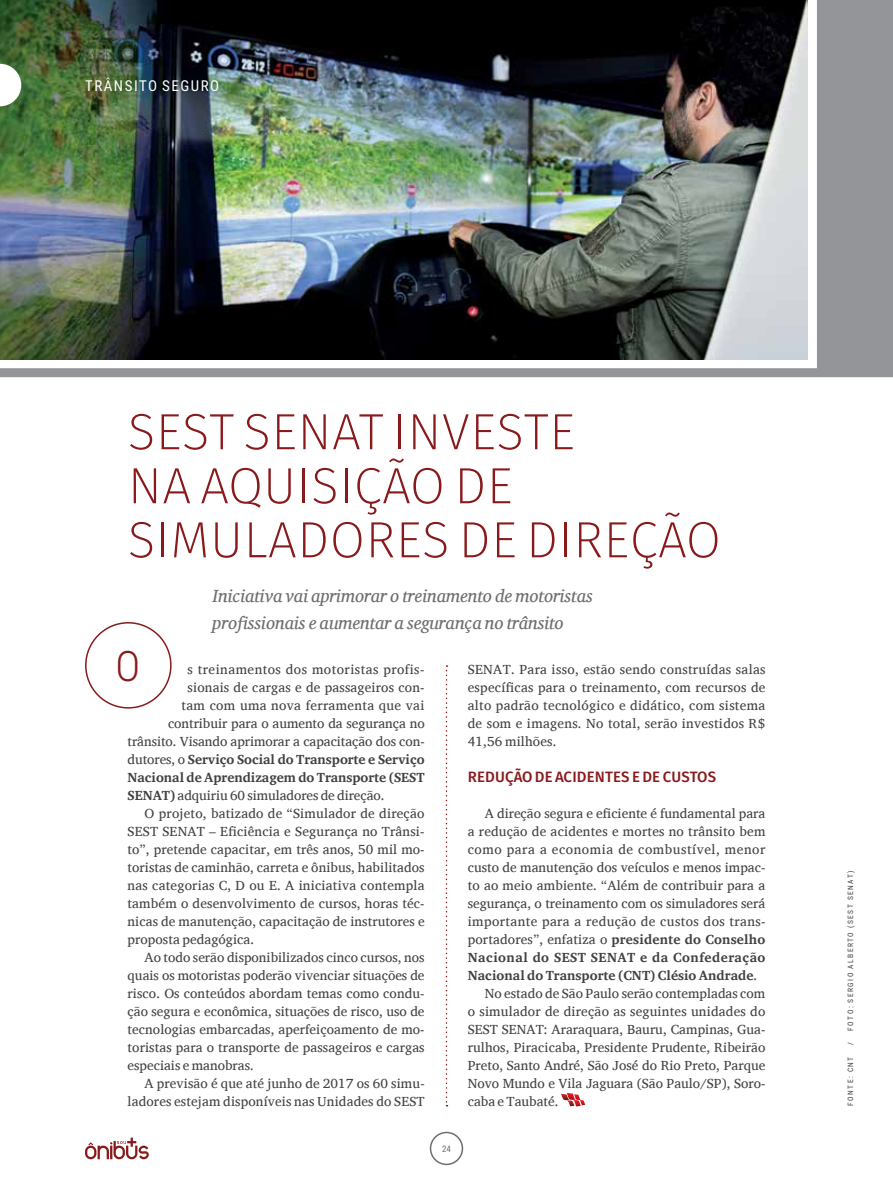
<style>
.page{position:relative;width:893px;height:1191px;background:#fff}
.page>*{position:absolute;margin:0;border:0;box-sizing:border-box;transform-origin:0 0}
.t1{font:200 51px/54px "Fira Sans";letter-spacing:.01em;color:#891a1c}
.t2{font:300 42px "Roboto Condensed";color:#891a1c}
.t3{font:italic 18px/27px "Charis SIL";color:#6d6e71}
.t4{font:500 15px "Fira Sans";letter-spacing:.01em;color:#891a1c}
.t5{font:15px "Roboto Condensed";letter-spacing:.1em;color:#fff}
.t6{font:13.5px/18px "Charis SIL";letter-spacing:.005em;color:#414042;text-align:justify}
.t7{font:700 13.5px "Charis SIL";letter-spacing:-.005em;color:#414042}
.t8{font:13.5px "Charis SIL";letter-spacing:.03em;color:#414042}
.t9{font:13.5px "Charis SIL";letter-spacing:.04em;color:#414042}
.t10{font:700 13.5px "Charis SIL";letter-spacing:.03em;color:#414042}
.t11{font:13.5px "Charis SIL";letter-spacing:.035em;color:#414042}
.t12{font:13.5px "Charis SIL";letter-spacing:.025em;color:#414042}
.t13{font:9px "Roboto Condensed";color:#6d6e71}
.t14{font:7.5px "Roboto Condensed";letter-spacing:.2em;color:#414042}
.s1{font-weight:400}
.s2{font-weight:700}
</style>
<div class="page">
<img style="left:0;top:0;width:893px;height:377px">
<div style="left:85px;top:622px;width:87px;height:86px;border:2px solid #891a1c;border-radius:50%"></div>
<svg style="left:561px;top:1092px;width:24px;height:14px"></svg>
<svg style="left:446px;top:665px;width:1px;height:441px"></svg>
<svg style="left:0;top:64px;width:21px;height:42px"></svg>
<div style="left:430px;top:1131px;width:33px;height:34px;border:2px solid #6d6e71;border-radius:50%"></div>
<svg style="left:85px;top:1137px;width:64px;height:22px"></svg>
<p class="t5" style="left:85px;top:75px;width:39px">TRÂNSITO</p>
<p class="t5" style="left:162px;top:75px;width:39px">SEGURO</p>
<h1 class="t1" style="left:128px;top:404px;width:595px">SEST SENAT INVESTE<br>NA AQUISIÇÃO DE<br>SIMULADORES DE DIREÇÃO</h1>
<h3 class="t3" style="left:213px;top:582px;width:382px">Iniciativa vai aprimorar o treinamento de motoristas profissionais e aumentar a segurança no trânsito</h3>
<h2 class="t2" style="left:115px;top:636px;width:26px">O</h2>
<p class="t11" style="left:188px;top:662px;width:238px">s treinamentos dos motoristas profis-</p>
<p class="t6" style="left:188px;top:678px;width:238px">sionais de cargas e de passageiros con-</p>
<p class="t12" style="left:182px;top:698px;width:244px">tam com uma nova ferramenta que vai</p>
<p class="t6" style="left:168px;top:714px;width:258px">contribuir para o aumento da segurança no</p>
<p class="t6" style="left:128px;top:732px;width:299px">trânsito. Visando aprimorar a capacitação dos con-</p>
<p class="t7" style="left:128px;top:752px;width:299px"><span class="s1">dutores, o</span> Serviço Social do Transporte e Serviço</p>
<p class="t7" style="left:128px;top:769px;width:298px">Nacional de Aprendizagem do Transporte (SEST</p>
<p class="t6" style="left:128px;top:786px;width:258px"><span class="s2">SENAT)</span> adquiriu 60 simuladores de direção.</p>
<p class="t6" style="left:145px;top:804px;width:281px">O projeto, batizado de “Simulador de direção</p>
<p class="t6" style="left:128px;top:822px;width:298px">SEST SENAT – Eficiência e Segurança no Trânsi-</p>
<p class="t6" style="left:128px;top:840px;width:298px">to”, pretende capacitar, em três anos, 50 mil mo-</p>
<p class="t6" style="left:128px;top:858px;width:299px">toristas de caminhão, carreta e ônibus, habilitados</p>
<p class="t6" style="left:128px;top:876px;width:299px">nas categorias C, D ou E. A iniciativa contempla</p>
<p class="t6" style="left:128px;top:894px;width:298px">também o desenvolvimento de cursos, horas téc-</p>
<p class="t6" style="left:128px;top:912px;width:299px">nicas de manutenção, capacitação de instrutores e</p>
<p class="t6" style="left:128px;top:930px;width:128px">proposta pedagógica.</p>
<p class="t6" style="left:145px;top:948px;width:282px">Ao todo serão disponibilizados cinco cursos, nos</p>
<p class="t6" style="left:128px;top:966px;width:299px">quais os motoristas poderão vivenciar situações de</p>
<p class="t6" style="left:128px;top:984px;width:299px">risco. Os conteúdos abordam temas como condu-</p>
<p class="t6" style="left:128px;top:1002px;width:298px">ção segura e econômica, situações de risco, uso de</p>
<p class="t6" style="left:128px;top:1020px;width:299px">tecnologias embarcadas, aperfeiçoamento de mo-</p>
<p class="t6" style="left:128px;top:1038px;width:299px">toristas para o transporte de passageiros e cargas</p>
<p class="t6" style="left:128px;top:1056px;width:128px">especiais e manobras.</p>
<p class="t6" style="left:145px;top:1074px;width:282px">A previsão é que até junho de 2017 os 60 simu-</p>
<p class="t6" style="left:128px;top:1092px;width:299px">ladores estejam disponíveis nas Unidades do SEST</p>
<p class="t13" style="left:442px;top:1142px;width:10px">24</p>
<p class="t6" style="left:468px;top:660px;width:299px">SENAT. Para isso, estão sendo construídas salas específicas para o treinamento, com recursos de alto padrão tecnológico e didático, com sistema de som e imagens. No total, serão investidos R$ 41,56 milhões.</p>
<p class="t4" style="left:468px;top:765px;width:250px">REDUÇÃO DE ACIDENTES E DE CUSTOS</p>
<p class="t6" style="left:485px;top:804px;width:282px">A direção segura e eficiente é fundamental para</p>
<p class="t6" style="left:468px;top:822px;width:299px">a redução de acidentes e mortes no trânsito bem</p>
<p class="t9" style="left:468px;top:842px;width:299px">como para a economia de combustível, menor</p>
<p class="t6" style="left:468px;top:858px;width:299px">custo de manutenção dos veículos e menos impac-</p>
<p class="t6" style="left:468px;top:876px;width:299px">to ao meio ambiente. “Além de contribuir para a</p>
<p class="t6" style="left:468px;top:894px;width:299px">segurança, o treinamento com os simuladores será</p>
<p class="t8" style="left:468px;top:913px;width:299px">importante para a redução de custos dos trans-</p>
<p class="t6" style="left:468px;top:930px;width:299px">portadores”, enfatiza o <span class="s2">presidente do Conselho</span></p>
<p class="t10" style="left:468px;top:949px;width:299px">Nacional do SEST SENAT e da Confederação</p>
<p class="t7" style="left:468px;top:967px;width:291px">Nacional do Transporte (CNT) Clésio Andrade<span class="s1">.</span></p>
<p class="t6" style="left:485px;top:984px;width:282px">No estado de São Paulo serão contempladas com</p>
<p class="t6" style="left:468px;top:1002px;width:299px">o simulador de direção as seguintes unidades do</p>
<p class="t6" style="left:468px;top:1020px;width:299px">SEST SENAT: Araraquara, Bauru, Campinas, Gua-</p>
<p class="t6" style="left:468px;top:1038px;width:299px">rulhos, Piracicaba, Presidente Prudente, Ribeirão</p>
<p class="t6" style="left:468px;top:1056px;width:299px">Preto, Santo André, São José do Rio Preto, Parque</p>
<p class="t6" style="left:468px;top:1074px;width:299px">Novo Mundo e Vila Jaguara (São Paulo/SP), Soro-</p>
<p class="t6" style="left:468px;top:1092px;width:92px">caba e Taubaté.</p>
<p class="t14" style="left:845px;top:1030px;width:162px;rotate:-90deg">FOTO : SERGIO ALBERTO (SEST SENAT)</p>
<p class="t14" style="left:845px;top:1045px;width:4px;rotate:-90deg">/</p>
<p class="t14" style="left:845px;top:1106px;width:51px;rotate:-90deg">FONTE : CNT</p>
</div>
